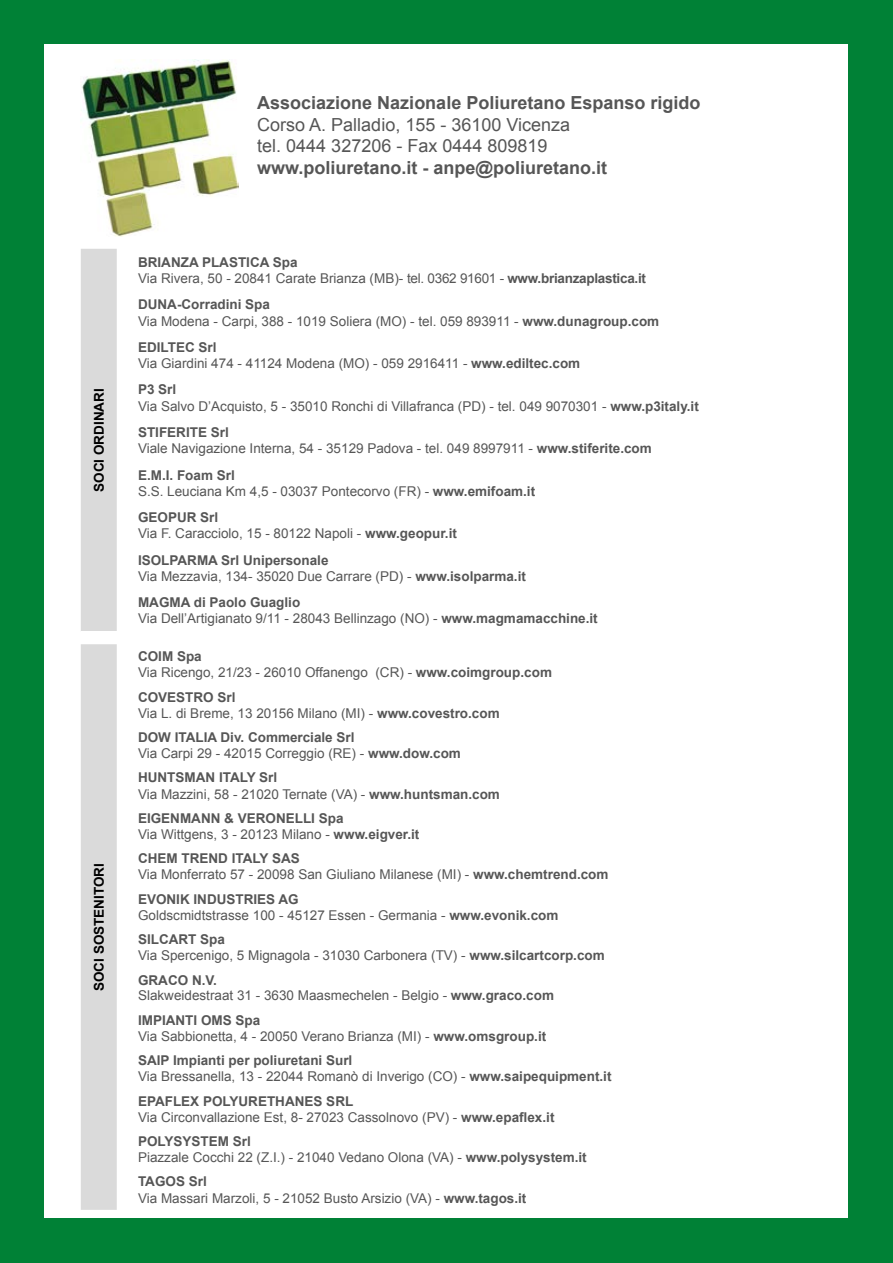
<style>
.page{position:relative;width:893px;height:1263px;background:#008136}
.page>*{position:absolute;margin:0;border:0;box-sizing:border-box;transform-origin:0 0}
.t1{font:700 18px "Arial";color:#565656}
.t2{font:18px/21.6px "Arial";color:#565656}
.t3{font:13.5px/16.2px "Arial";color:#565656}
.t4{font:700 13.5px/16.2px "Arial";color:#565656}
.t5{font:700 13.5px "Arial";color:#000}
.s1{font-weight:700}
.s2{font-weight:400}
</style>
<div class="page">
<div style="left:45px;top:45px;width:803px;height:1173px;background:#fff"></div>
<div style="left:81px;top:249px;width:36px;height:961px;background:#dadada"></div>
<div style="left:81px;top:631px;width:724px;height:13px;background:#fff"></div>
<img style="left:82px;top:60px;width:156px;height:177px">
<p class="t5" style="left:90px;top:492px;width:105px;rotate:-90deg">SOCI ORDINARI</p>
<p class="t5" style="left:90px;top:991px;width:130px;rotate:-90deg">SOCI SOSTENITORI</p>
<h1 class="t1" style="left:257px;top:91px;width:445px">Associazione Nazionale Poliuretano Espanso rigido</h1>
<h1 class="t2" style="left:257px;top:114px;width:314px">Corso A. Palladio, 155 - 36100 Vicenza tel. 0444 327206 - Fax 0444 809819</h1>
<h1 class="t1" style="left:257px;top:156px;width:351px">www.poliuretano.it - anpe@poliuretano.it</h1>
<p class="t3" style="left:138px;top:254px;width:509px"><span class="s1">BRIANZA PLASTICA Spa<br></span>Via Rivera, 50 - 20841 Carate Brianza (MB)- tel. 0362 91601 - <span class="s1">www.brianzaplastica.it</span></p>
<p class="t3" style="left:138px;top:297px;width:523px"><span class="s1">DUNA-Corradini Spa<br></span>Via Modena - Carpi, 388 - 1019 Soliera (MO) - tel. 059 893911 - <span class="s1">www.dunagroup.com</span></p>
<p class="t3" style="left:138px;top:339px;width:444px"><span class="s1">EDILTEC Srl<br></span>Via Giardini 474 - 41124 Modena (MO) - 059 2916411 - <span class="s1">www.ediltec.com</span></p>
<p class="t3" style="left:138px;top:382px;width:562px"><span class="s1">P3 Srl<br></span>Via Salvo D’Acquisto, 5 - 35010 Ronchi di Villafranca (PD) - tel. 049 9070301 - <span class="s1">www.p3italy.it</span></p>
<p class="t3" style="left:138px;top:424px;width:515px"><span class="s1">STIFERITE Srl<br></span>Viale Navigazione Interna, 54 - 35129 Padova - tel. 049 8997911 - <span class="s1">www.stiferite.com</span></p>
<p class="t3" style="left:138px;top:467px;width:399px"><span class="s1">E.M.I. Foam Srl<br></span>S.S. Leuciana Km 4,5 - 03037 Pontecorvo (FR) - <span class="s1">www.emifoam.it</span></p>
<p class="t3" style="left:138px;top:509px;width:320px"><span class="s1">GEOPUR Srl<br></span>Via F. Caracciolo, 15 - 80122 Napoli - <span class="s1">www.geopur.it</span></p>
<p class="t4" style="left:138px;top:552px;width:389px">ISOLPARMA Srl Unipersonale<br><span class="s2">Via Mezzavia, 134- 35020 Due Carrare (PD) -</span> www.isolparma.it</p>
<p class="t3" style="left:138px;top:595px;width:461px;line-height:15.8px"><span class="s1">MAGMA di Paolo Guaglio<br></span>Via Dell’Artigianato 9/11 - 28043 Bellinzago (NO) - <span class="s1">www.magmamacchine.it</span></p>
<p class="t3" style="left:138px;top:648px;width:415px"><span class="s1">COIM Spa<br></span>Via Ricengo, 21/23 - 26010 Offanengo (CR) - <span class="s1">www.coimgroup.com</span></p>
<p class="t3" style="left:138px;top:689px;width:363px"><span class="s1">COVESTRO Srl<br></span>Via L. di Breme, 13 20156 Milano (MI) - <span class="s1">www.covestro.com</span></p>
<p class="t4" style="left:138px;top:730px;width:324px">DOW ITALIA Div. Commerciale Srl<br><span class="s2">Via Carpi 29 - 42015 Correggio (RE) -</span> www.dow.com</p>
<p class="t4" style="left:138px;top:770px;width:363px">HUNTSMAN ITALY Srl<br><span class="s2">Via Mazzini, 58 - 21020 Ternate (VA) -</span> www.huntsman.com</p>
<p class="t4" style="left:138px;top:810px;width:283px">EIGENMANN &amp; VERONELLI Spa<br><span class="s2">Via Wittgens, 3 - 20123 Milano -</span> www.eigver.it</p>
<p class="t3" style="left:138px;top:850px;width:472px"><span class="s1">CHEM TREND ITALY SAS<br></span>Via Monferrato 57 - 20098 San Giuliano Milanese (MI) - <span class="s1">www.chemtrend.com</span></p>
<p class="t3" style="left:138px;top:891px;width:422px"><span class="s1">EVONIK INDUSTRIES AG<br></span>Goldscmidtstrasse 100 - 45127 Essen - Germania - <span class="s1">www.evonik.com</span></p>
<p class="t3" style="left:138px;top:931px;width:468px"><span class="s1">SILCART Spa<br></span>Via Spercenigo, 5 Mignagola - 31030 Carbonera (TV) - <span class="s1">www.silcartcorp.com</span></p>
<p class="t3" style="left:138px;top:972px;width:417px;line-height:15.8px"><span class="s1">GRACO N.V.<br></span>Slakweidestraat 31 - 3630 Maasmechelen - Belgio - <span class="s1">www.graco.com</span></p>
<p class="t3" style="left:138px;top:1012px;width:410px"><span class="s1">IMPIANTI OMS Spa<br></span>Via Sabbionetta, 4 - 20050 Verano Brianza (MI) - <span class="s1">www.omsgroup.it</span></p>
<p class="t4" style="left:138px;top:1053px;width:475px">SAIP Impianti per poliuretani Surl<br><span class="s2">Via Bressanella, 13 - 22044 Romanò di Inverigo (CO) -</span> www.saipequipment.it</p>
<p class="t3" style="left:138px;top:1093px;width:418px"><span class="s1">EPAFLEX POLYURETHANES SRL<br></span>Via Circonvallazione Est, 8- 27023 Cassolnovo (PV) - <span class="s1">www.epaflex.it</span></p>
<p class="t3" style="left:138px;top:1133px;width:450px"><span class="s1">POLYSYSTEM Srl<br></span>Piazzale Cocchi 22 (Z.I.) - 21040 Vedano Olona (VA) - <span class="s1">www.polysystem.it</span></p>
<p class="t3" style="left:138px;top:1174px;width:390px"><span class="s1">TAGOS Srl<br></span>Via Massari Marzoli, 5 - 21052 Busto Arsizio (VA) - <span class="s1">www.tagos.it</span></p>
</div>
